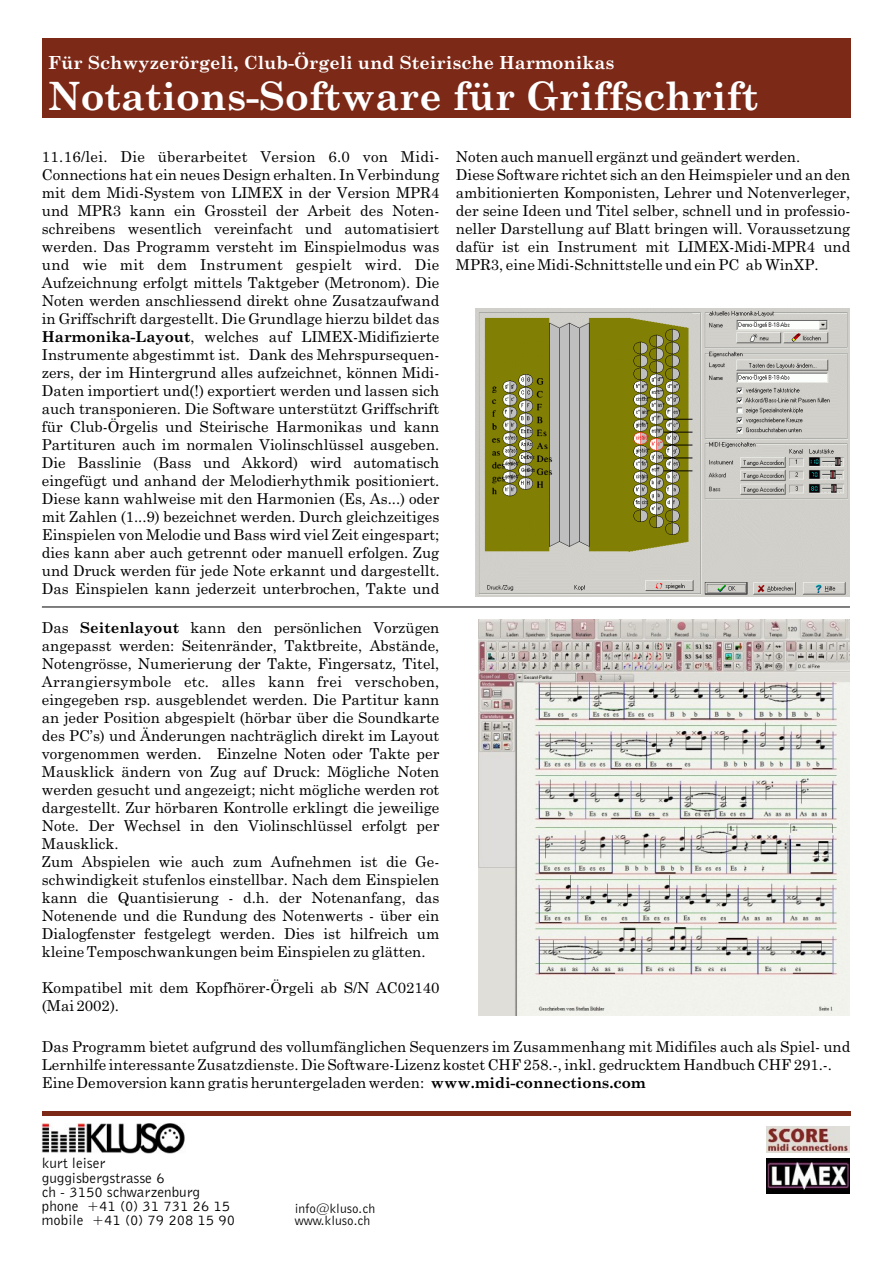
<style>
.page{position:relative;width:893px;height:1263px;background:#fff}
.page>*{position:absolute;margin:0;border:0;box-sizing:border-box;transform-origin:0 0}
.t1{font:700 39px "Century Schoolbook";color:#fff}
.t2{font:700 18px "Century Schoolbook";color:#fff}
.t3{font:15px/18px "Century Schoolbook";color:#000}
.t4{font:15px/14.2px "Bell Gothic BT";color:#000}
.t5{font:13.5px/12.9px "Bell Gothic BT";color:#000}
.s1{font-weight:700}
</style>
<div class="page">
<hr style="left:42px;top:1111px;width:809px;height:4px;background:#7d2917">
<div style="left:42px;top:38px;width:809px;height:80px;background:#7d2917"></div>
<img style="left:475px;top:309px;width:375px;height:288px">
<img style="left:42px;top:1123px;width:143px;height:30px">
<hr style="left:42px;top:607px;width:808px;height:1px;background:#000">
<img style="left:478px;top:620px;width:372px;height:395px">
<img style="left:766px;top:1126px;width:84px;height:27px">
<img style="left:766px;top:1158px;width:84px;height:36px">
<p class="t2" style="left:48px;top:55px;width:568px">Für Schwyzerörgeli, Club-Örgeli und Steirische Harmonikas</p>
<h1 class="t1" style="left:48px;top:81px;width:711px">Notations-Software für Griffschrift</h1>
<p class="t3" style="left:42px;top:149px;width:810px">11.16/lei. Die überarbeitet Version 6.0 von Midi- Noten auch manuell ergänzt und geändert werden.<br>Connections hat ein neues Design erhalten. In Verbindung Diese Software richtet sich an den Heimspieler und an den mit dem Midi-System von LIMEX in der Version MPR4 ambitionierten Komponisten, Lehrer und Notenverleger, und MPR3 kann ein Grossteil der Arbeit des Noten- der seine Ideen und Titel selber, schnell und in professio&shy;schreibens wesentlich vereinfacht und automatisiert neller Darstellung auf Blatt bringen will. Voraussetzung werden. Das Programm versteht im Einspielmodus was dafür ist ein Instrument mit LIMEX-Midi-MPR4 und und wie mit dem Instrument gespielt wird. Die MPR3, eine Midi-Schnittstelle und ein PC ab WinXP.<br>Aufzeichnung erfolgt mittels Taktgeber (Metronom). Die<br>Noten werden anschliessend direkt ohne Zusatzaufwand<br>in Griffschrift dargestellt. Die Grundlage hierzu bildet das<br><span class="s1">Harmonika-Layout</span>, welches auf LIMEX-Midifizierte<br>Instrumente abgestimmt ist. Dank des Mehrspursequen-<br>zers, der im Hintergrund alles aufzeichnet, können Midi-<br>Daten importiert und(!) exportiert werden und lassen sich<br>auch transponieren. Die Software unterstützt Griffschrift<br>für Club-Örgelis und Steirische Harmonikas und kann<br>Partituren auch im normalen Violinschlüssel ausgeben.<br>Die Basslinie (Bass und Akkord) wird automatisch<br>eingefügt und anhand der Melodierhythmik positioniert.<br>Diese kann wahlweise mit den Harmonien (Es, As...) oder<br>mit Zahlen (1...9) bezeichnet werden. Durch gleichzeitiges<br>Einspielen von Melodie und Bass wird viel Zeit eingespart;<br>dies kann aber auch getrennt oder manuell erfolgen. Zug<br>und Druck werden für jede Note erkannt und dargestellt.<br>Das Einspielen kann jederzeit unterbrochen, Takte und</p>
<p class="t3" style="left:42px;top:620px;width:399px">Das <span class="s1">Seitenlayout</span> kann den persönlichen Vorzügen angepasst werden: Seitenränder, Taktbreite, Abstände, Notengrösse, Numerierung der Takte, Fingersatz, Titel, Arrangiersymbole etc. alles kann frei verschoben, eingegeben rsp. ausgeblendet werden. Die Partitur kann an jeder Position abgespielt (hörbar über die Soundkarte des PC’s) und Änderungen nachträglich direkt im Layout vorgenommen werden. Einzelne Noten oder Takte per Mausklick ändern von Zug auf Druck: Mögliche Noten werden gesucht und angezeigt; nicht mögliche werden rot dargestellt. Zur hörbaren Kontrolle erklingt die jeweilige Note. Der Wechsel in den Violinschlüssel erfolgt per Mausklick.<br>Zum Abspielen wie auch zum Aufnehmen ist die Ge&shy;schwindigkeit stufenlos einstellbar. Nach dem Einspielen kann die Quantisierung - d.h. der Notenanfang, das Notenende und die Rundung des Notenwerts - über ein Dialogfenster festgelegt werden. Dies ist hilfreich um kleine Temposchwankungen beim Einspielen zu glätten.</p>
<p class="t3" style="left:42px;top:980px;width:399px">Kompatibel mit dem Kopfhörer-Örgeli ab S/N AC02140 (Mai 2002).</p>
<p class="t3" style="left:42px;top:1039px;width:810px">Das Programm bietet aufgrund des vollumfänglichen Sequenzers im Zusammenhang mit Midifiles auch als Spiel- und<br>Lernhilfe interessante Zusatzdienste. Die Software-Lizenz kostet CHF 258.-, inkl. gedrucktem Handbuch CHF 291.-.<br>Eine Demoversion kann gratis heruntergeladen werden: <span class="s1">www.midi-connections.com</span></p>
<p class="t4" style="left:42px;top:1157px;width:195px">kurt leiser<br>guggisbergstrasse 6<br>ch - 3150 schwarzenburg phone +41 (0) 31 731 26 15 mobile +41 (0) 79 208 15 90</p>
<p class="t5" style="left:295px;top:1202px;width:82px">info@kluso.ch www.kluso.ch</p>
</div>
